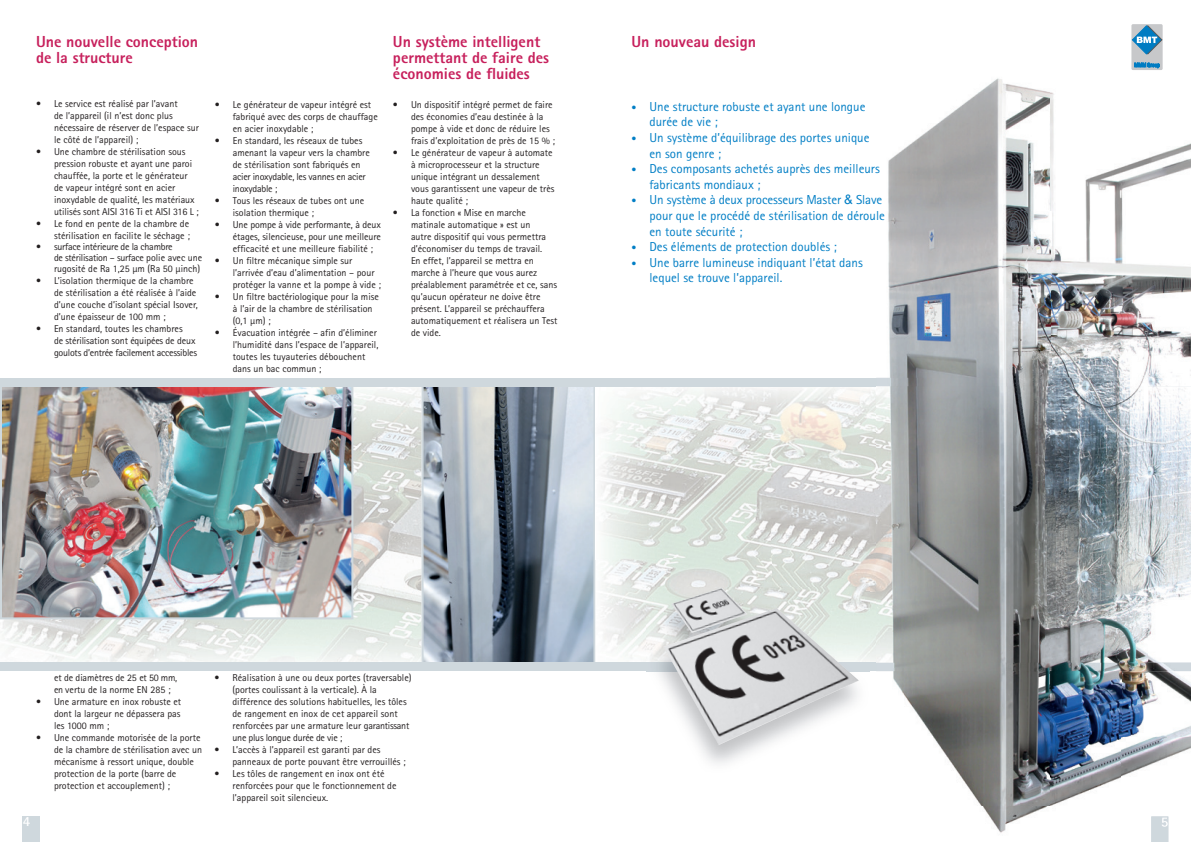
<style>
.page{position:relative;width:1191px;height:842px;background:#fff}
.page>*{position:absolute;margin:0;border:0;box-sizing:border-box;transform-origin:0 0}
.t1{font:800 16px/16px "Rotis Sans Serif Std";color:#c7205c}
.t2{font:700 14px "Rotis Sans Serif Std";color:#fff}
.t3{font:13px/15.6px "Rotis Sans Serif Std";color:#007ec5}
.t4{font:10px/12px "Rotis Sans Serif Std";color:#231f20}
.t5{font:10px/11px "Rotis Sans Serif Std";letter-spacing:-.025em;color:#231f20}
.s1{font-size:10px}
.s2{font-family:"Arial"}
</style>
<div class="page">
<div style="left:23px;top:816px;width:17px;height:26px;background:#cfd8dd"></div>
<div style="left:1131px;top:24px;width:31px;height:46px;background:#c7c8ca;border-radius:2px"></div>
<svg style="left:1134px;top:62px;width:25px;height:6px"></svg>
<svg style="left:1132px;top:26px;width:30px;height:28px"></svg>
<img style="left:0;top:386px;width:421px;height:277px">
<svg style="left:421px;top:386px;width:174px;height:277px;background:#939ea9"></svg>
<img style="left:595px;top:386px;width:176px;height:173px">
<img style="left:771px;top:386px;width:105px;height:207px">
<img style="left:595px;top:559px;width:70px;height:104px">
<img style="left:665px;top:559px;width:106px;height:29px">
<img style="left:869px;top:593px;width:7px;height:70px">
<div style="left:0;top:663px;width:1191px;height:8px;background:#cfd8dd"></div>
<img style="left:3px;top:386px;width:347px;height:230px">
<div style="left:0;top:381px;width:353px;height:238px;border:2px solid #cfd8dd"></div>
<div style="left:0;top:378px;width:1191px;height:8px;background:#cfd8dd"></div>
<img style="left:877px;top:78px;width:174px;height:300px">
<img style="left:1051px;top:92px;width:140px;height:295px">
<img style="left:1121px;top:387px;width:70px;height:455px">
<img style="left:893px;top:671px;width:228px;height:162px">
<img style="left:1151px;top:816px;width:17px;height:26px">
<svg style="left:1161px;top:818px;width:6px;height:9px"></svg>
<img style="left:876px;top:386px;width:271px;height:277px">
<img style="left:894px;top:663px;width:297px;height:8px">
<img style="left:891px;top:378px;width:300px;height:8px">
<img style="left:647px;top:588px;width:222px;height:176px">
<img style="left:663px;top:588px;width:196px;height:157px">
<h1 class="t1" style="left:36px;top:33px;width:164px">Une nouvelle conception de la structure</h1>
<p class="t4" style="left:54px;top:97px;width:146px;text-indent:-18px">• Le service est réalisé par l’avant<br>de l’appareil (il n’est donc plus nécessaire de réserver de l’espace sur le côté de l’appareil) ;</p>
<p class="t4" style="left:54px;top:145px;width:146px;text-indent:-18px">• Une chambre de stérilisation sous pression robuste et ayant une paroi chauffée, la porte et le générateur de vapeur intégré sont en acier inoxydable de qualité, les matériaux utilisés sont AISI 316 Ti et AISI 316 L ;</p>
<p class="t4" style="left:36px;top:217px;width:155px;text-align:right">• Le fond en pente de la chambre de stérilisation en facilite le séchage ;</p>
<p class="t5" style="left:54px;top:241px;width:150px;text-indent:-18px">• surface intérieure de la chambre<br>de stérilisation – surface polie avec une rugosité de Ra 1,25 μm (Ra 50 μinch)</p>
<p class="t4" style="left:54px;top:274px;width:145px;text-indent:-18px">• L’isolation thermique de la chambre de stérilisation a été réalisée à l’aide d’une couche d’isolant spécial Isover, d’une épaisseur de 100 mm ;</p>
<p class="t4" style="left:54px;top:322px;width:145px;text-indent:-18px">• En standard, toutes les chambres<br>de stérilisation sont équipées de deux goulots d’entrée facilement accessibles</p>
<p class="t4" style="left:233px;top:98px;width:146px;text-indent:-18px">• Le générateur de vapeur intégré est fabriqué avec des corps de chauffage en acier inoxydable ;</p>
<p class="t4" style="left:233px;top:134px;width:139px;text-indent:-18px">• En standard, les réseaux de tubes amenant la vapeur vers la chambre de stérilisation sont fabriqués en acier inoxydable, les vannes en acier inoxydable ;</p>
<p class="t4" style="left:233px;top:194px;width:133px;text-indent:-18px">• Tous les réseaux de tubes ont une isolation thermique ;</p>
<p class="t4" style="left:233px;top:218px;width:150px;text-align:justify;text-indent:-18px">• Une pompe à vide performante, à deux étages, silencieuse, pour une meilleure efficacité et une meilleure fiabilité ;</p>
<p class="t4" style="left:233px;top:254px;width:150px;text-indent:-18px">• Un filtre mécanique simple sur l’arrivée d’eau d’alimentation – pour protéger la vanne et la pompe à vide ;</p>
<p class="t4" style="left:233px;top:290px;width:148px;text-indent:-18px">• Un filtre bactériologique pour la mise à l’air de la chambre de stérilisation (0,1 μm) ;</p>
<p class="t4" style="left:233px;top:326px;width:147px;text-indent:-18px">• Évacuation intégrée – afin d’éliminer l’humidité dans l’espace de l’appareil, toutes les tuyauteries débouchent dans un bac commun ;</p>
<h1 class="t1" style="left:393px;top:33px;width:158px">Un système intelligent permettant de faire des économies de fluides</h1>
<p class="t4" style="left:411px;top:99px;width:146px;text-indent:-18px">• Un dispositif intégré permet de faire des économies d’eau destinée à la pompe à vide et donc de réduire les frais d’exploitation de près de 15 % ;</p>
<p class="t4" style="left:411px;top:147px;width:145px;text-indent:-18px">• Le générateur de vapeur à automate à microprocesseur et la structure unique intégrant un dessalement vous garantissent une vapeur de très haute qualité ;</p>
<p class="t4" style="left:411px;top:207px;width:148px;text-indent:-18px">• La fonction « Mise en marche matinale automatique » est un<br>autre dispositif qui vous permettra d’économiser du temps de travail.<br>En effet, l’appareil se mettra en marche à l’heure que vous aurez préalablement paramétrée et ce, sans qu’aucun opérateur ne doive être présent. L’appareil se préchauffera automatiquement et réalisera un Test de vide.</p>
<h1 class="t1" style="left:631px;top:33px;width:126px">Un nouveau design</h1>
<h3 class="t3" style="left:649px;top:98px;width:217px;text-indent:-18px"><span class="s1">•</span> Une structure robuste et ayant une longue durée de vie ;</h3>
<h3 class="t3" style="left:649px;top:130px;width:221px;text-indent:-18px"><span class="s1">•</span> Un système d’équilibrage des portes unique en son genre ;</h3>
<h3 class="t3" style="left:649px;top:161px;width:232px;text-indent:-18px"><span class="s1">•</span> Des composants achetés auprès des meilleurs fabricants mondiaux ;</h3>
<h3 class="t3" style="left:649px;top:192px;width:237px;text-indent:-18px"><span class="s1">•</span> Un système à deux processeurs Master <span class="s2">&amp;</span> Slave pour que le procédé de stérilisation de déroule en toute sécurité ;</h3>
<h3 class="t3" style="left:631px;top:239px;width:207px"><span class="s1">•</span> Des éléments de protection doublés ;</h3>
<h3 class="t3" style="left:649px;top:254px;width:215px;text-indent:-18px"><span class="s1">•</span> Une barre lumineuse indiquant l’état dans lequel se trouve l’appareil.</h3>
<p class="t4" style="left:54px;top:671px;width:125px">et de diamètres de 25 et 50 mm, en vertu de la norme EN 285 ;</p>
<p class="t4" style="left:54px;top:695px;width:129px;text-align:justify;text-indent:-18px">• Une armature en inox robuste et dont la largeur ne dépassera pas les 1000 mm ;</p>
<p class="t4" style="left:54px;top:731px;width:150px;text-indent:-18px">• Une commande motorisée de la porte de la chambre de stérilisation avec un mécanisme à ressort unique, double protection de la porte (barre de protection et accouplement) ;</p>
<h2 class="t2" style="left:23px;top:813px;width:9px">4</h2>
<p class="t4" style="left:232px;top:671px;width:180px;text-indent:-18px">• Réalisation à une ou deux portes (traversable) (portes coulissant à la verticale). À la différence des solutions habituelles, les tôles de rangement en inox de cet appareil sont renforcées par une armature leur garantissant une plus longue durée de vie ;</p>
<p class="t4" style="left:232px;top:743px;width:175px;text-indent:-18px">• L’accès à l’appareil est garanti par des panneaux de porte pouvant être verrouillés ;</p>
<p class="t4" style="left:232px;top:767px;width:165px;text-indent:-18px">• Les tôles de rangement en inox ont été renforcées pour que le fonctionnement de l’appareil soit silencieux.</p>
</div>
